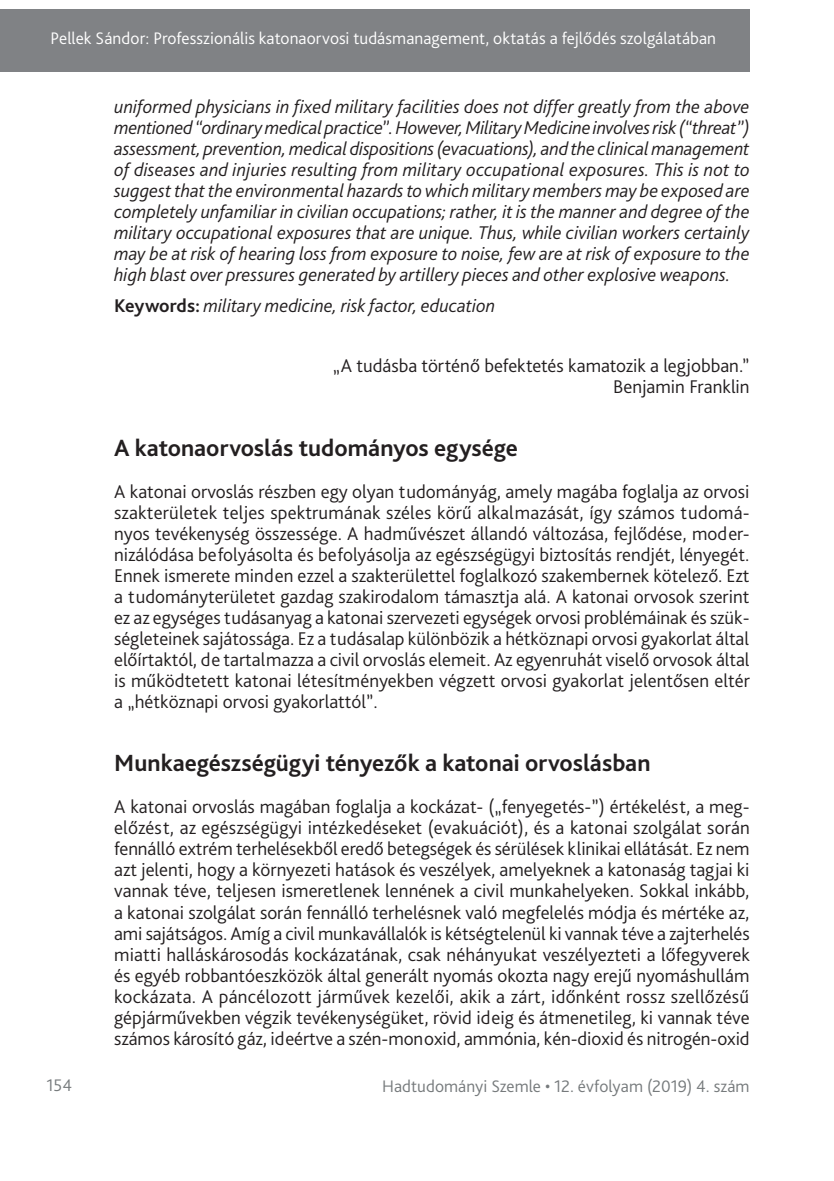
<style>
.page{position:relative;width:834px;height:1181px;background:#fff}
.page>*{position:absolute;margin:0;border:0;box-sizing:border-box;transform-origin:0 0}
._1_1__Head{font:700 24.5px "Bliss Pro";color:#231f20}
._2__Body_copy_1st_pa{font:300 19.25px/21px "Bliss Pro";color:#231f20;text-align:justify}
._3__Abstract{font:italic 300 19.25px/21px "Bliss Pro";color:#231f20;text-align:justify}
._5__Signature{font:300 19.25px "Bliss Pro";color:#231f20}
._3__Key_Abstract_más{font:italic 300 19.25px "Bliss Pro";color:#231f20}
._1__Body_copy{font:300 19.25px "Bliss Pro";color:#231f20}
.t1{font:300 17.5px "Bliss Pro";letter-spacing:-.005em;color:#fff}
.t2{font:300 17.5px "Bliss Pro";letter-spacing:.005em;color:#767a7c}
.s1{font-weight:700;font-style:normal}
</style>
<div class="page">
<div style="left:0;top:9px;width:749px;height:63px;background:#808285"></div>
<p class="t1" style="left:51px;top:27px;width:667px">Pellek Sándor: Professzionális katonaorvosi tudásmanagement, oktatás a fejlődés szolgálatában</p>
<p class="_3__Abstract" style="left:114px;top:95px;width:637px">uniformed physicians in fixed military facilities does not differ greatly from the above mentioned “ordinary medical practice”. However, Military Medicine involves risk (“threat”) assessment, prevention, medical dispositions (evacuations), and the clinical management of diseases and injuries resulting from military occupational exposures. This is not to suggest that the environmental hazards to which military members may be exposed are completely unfamiliar in civilian occupations; rather, it is the manner and degree of the military occupational exposures that are unique. Thus, while civilian workers certainly may be at risk of hearing loss from exposure to noise, few are at risk of exposure to the high blast over pressures generated by artillery pieces and other explosive weapons.</p>
<p class="_3__Key_Abstract_más" style="left:114px;top:293px;width:382px"><span class="s1">Keywords:</span> military medicine, risk factor, education</p>
<p class="_5__Signature" style="left:333px;top:354px;width:418px">„A tudásba történő befektetés kamatozik a legjobban.”</p>
<p class="_1__Body_copy" style="left:613px;top:375px;width:138px">Benjamin Franklin</p>
<p class="_1_1__Head" style="left:114px;top:433px;width:405px">A katonaorvoslás tudományos egysége</p>
<p class="_2__Body_copy_1st_pa" style="left:114px;top:481px;width:637px">A katonai orvoslás részben egy olyan tudományág, amely magába foglalja az orvosi szakterületek teljes spektrumának széles körű alkalmazását, így számos tudomá&shy;nyos tevékenység összessége. A hadművészet állandó változása, fejlődése, moder&shy;nizálódása befolyásolta és befolyásolja az egészségügyi biztosítás rendjét, lényegét.<br>Ennek ismerete minden ezzel a szakterülettel foglalkozó szakembernek kötelező. Ezt a tudományterületet gazdag szakirodalom támasztja alá. A katonai orvosok szerint ez az egységes tudásanyag a katonai szervezeti egységek orvosi problémáinak és szük&shy;ségleteinek sajátossága. Ez a tudásalap különbözik a hétköznapi orvosi gyakorlat által előírtaktól, de tartalmazza a civil orvoslás elemeit. Az egyenruhát viselő orvosok által is működtetett katonai létesítményekben végzett orvosi gyakorlat jelentősen eltér a „hétköznapi orvosi gyakorlattól”.</p>
<p class="_1_1__Head" style="left:114px;top:748px;width:538px">Munkaegészségügyi tényezők a katonai orvoslásban</p>
<p class="_2__Body_copy_1st_pa" style="left:114px;top:796px;width:637px">A katonai orvoslás magában foglalja a kockázat- („fenyegetés-”) értékelést, a meg&shy;előzést, az egészségügyi intézkedéseket (evakuációt), és a katonai szolgálat során fennálló extrém terhelésekből eredő betegségek és sérülések klinikai ellátását. Ez nem azt jelenti, hogy a környezeti hatások és veszélyek, amelyeknek a katonaság tagjai ki vannak téve, teljesen ismeretlenek lennének a civil munkahelyeken. Sokkal inkább, a katonai szolgálat során fennálló terhelésnek való megfelelés módja és mértéke az, ami sajátságos. Amíg a civil munkavállalók is kétségtelenül ki vannak téve a zajterhelés miatti halláskárosodás kockázatának, csak néhányukat veszélyezteti a lőfegyverek és egyéb robbantóeszközök által generált nyomás okozta nagy erejű nyomáshullám kockázata. A páncélozott járművek kezelői, akik a zárt, időnként rossz szellőzésű gépjárművekben végzik tevékenységüket, rövid ideig és átmenetileg, ki vannak téve számos károsító gáz, ideértve a szén-monoxid, ammónia, kén-dioxid és nitrogén-oxid</p>
<p class="t2" style="left:46px;top:1074px;width:27px">154</p>
<p class="t2" style="left:382px;top:1075px;width:369px">Hadtudományi Szemle • 12. évfolyam (2019) 4. szám</p>
</div>
